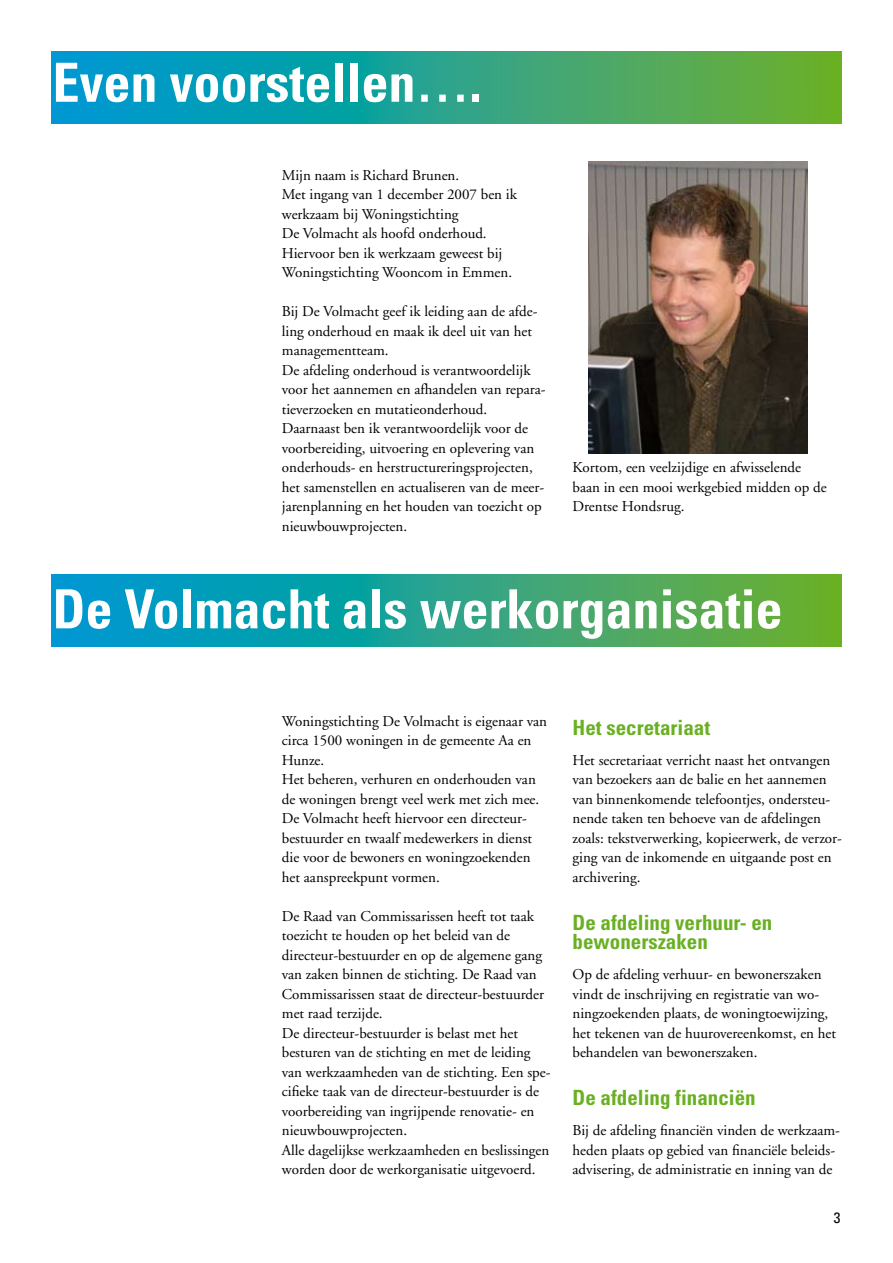
<style>
.page{position:relative;width:893px;height:1263px;background:#fff}
.page>*{position:absolute;margin:0;border:0;box-sizing:border-box;transform-origin:0 0}
.t1{font:700 condensed 54px "Univers";color:#fff}
.t2{font:700 condensed 21px/19.5px "Univers";color:#6ab023}
.t3{font:15px/19.5px "Adobe Garamond";color:#000}
.t4{font:condensed 15px "Univers";color:#000}
</style>
<div class="page">
<svg style="left:51px;top:51px;width:791px;height:72px;background:#2aa388"></svg>
<img style="left:588px;top:161px;width:219px;height:292px">
<svg style="left:51px;top:574px;width:791px;height:72px;background:#2aa388"></svg>
<h1 class="t1" style="left:53px;top:49px;width:430px">Even voorstellen….</h1>
<p class="t3" style="left:282px;top:166px;width:237px">Mijn naam is Richard Brunen.<br>Met ingang van 1 december 2007 ben ik werkzaam bij Woningstichting<br>De Volmacht als hoofd onderhoud.<br>Hiervoor ben ik werkzaam geweest bij Woningstichting Wooncom in Emmen.</p>
<p class="t3" style="left:282px;top:302px;width:265px">Bij De Volmacht geef ik leiding aan de afde&shy;ling onderhoud en maak ik deel uit van het managementteam.<br>De afdeling onderhoud is verantwoordelijk voor het aannemen en afhandelen van repara&shy;tieverzoeken en mutatieonderhoud.<br>Daarnaast ben ik verantwoordelijk voor de voorbereiding, uitvoering en oplevering van onderhouds- en herstructureringsprojecten, het samenstellen en actualiseren van de meer&shy;jarenplanning en het houden van toezicht op nieuwbouwprojecten.</p>
<p class="t3" style="left:572px;top:458px;width:256px">Kortom, een veelzijdige en afwisselende baan in een mooi werkgebied midden op de<br>Drentse Hondsrug.</p>
<h1 class="t1" style="left:53px;top:576px;width:731px">De Volmacht als werkorganisatie</h1>
<p class="t3" style="left:282px;top:712px;width:267px">Woningstichting De Volmacht is eigenaar van circa 1500 woningen in de gemeente Aa en Hunze.<br>Het beheren, verhuren en onderhouden van de woningen brengt veel werk met zich mee.<br>De Volmacht heeft hiervoor een directeur&shy;bestuurder en twaalf medewerkers in dienst die voor de bewoners en woningzoekenden het aanspreekpunt vormen.</p>
<p class="t3" style="left:282px;top:907px;width:270px">De Raad van Commissarissen heeft tot taak toezicht te houden op het beleid van de directeur-bestuurder en op de algemene gang van zaken binnen de stichting. De Raad van Commissarissen staat de directeur-bestuurder met raad terzijde.<br>De directeur-bestuurder is belast met het besturen van de stichting en met de leiding van werkzaamheden van de stichting. Een spe&shy;cifieke taak van de directeur-bestuurder is de voorbereiding van ingrijpende renovatie- en nieuwbouwprojecten.<br>Alle dagelijkse werkzaamheden en beslissingen worden door de werkorganisatie uitgevoerd.</p>
<h2 class="t2" style="left:572px;top:717px;width:139px">Het secretariaat</h2>
<p class="t3" style="left:572px;top:751px;width:271px">Het secretariaat verricht naast het ontvangen van bezoekers aan de balie en het aannemen van binnenkomende telefoontjes, ondersteu&shy;nende taken ten behoeve van de afdelingen zoals: tekstverwerking, kopieerwerk, de verzor&shy;ging van de inkomende en uitgaande post en archivering.</p>
<h2 class="t2" style="left:572px;top:912px;width:201px">De afdeling verhuur- en bewonerszaken</h2>
<p class="t3" style="left:572px;top:965px;width:265px">Op de afdeling verhuur- en bewonerszaken vindt de inschrijving en registratie van wo&shy;ningzoekenden plaats, de woningtoewijzing, het tekenen van de huurovereenkomst, en het behandelen van bewonerszaken.</p>
<h2 class="t2" style="left:572px;top:1088px;width:185px">De afdeling financiën</h2>
<p class="t3" style="left:572px;top:1121px;width:269px">Bij de afdeling financiën vinden de werkzaam&shy;heden plaats op gebied van financiële beleids&shy;advisering, de administratie en inning van de</p>
<p class="t4" style="left:834px;top:1208px;width:8px">3</p>
</div>
